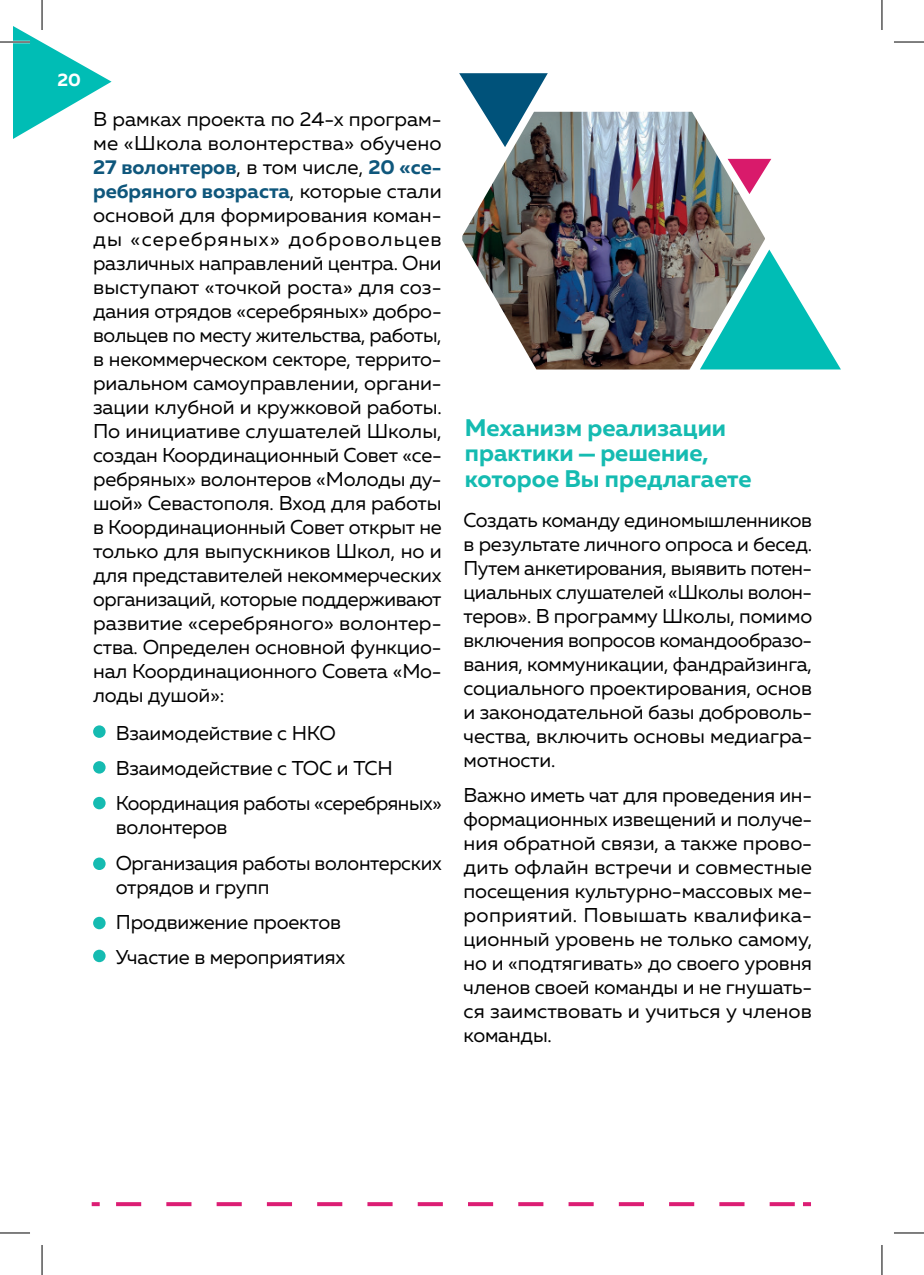
<style>
.page{position:relative;width:924px;height:1275px;background:#fff}
.page>*{position:absolute;margin:0;border:0;box-sizing:border-box;transform-origin:0 0}
.t1{font:700 24px/25.4px "Muller";color:#15bbb1}
.t2{font:20px/24px "Muller";letter-spacing:-.01em;color:#000;text-align:justify}
.t3{font:700 18px "Muller";color:#fff}
.s1{font-weight:700;color:#0f577c}
</style>
<div class="page">
<svg style="left:14px;top:26px;width:97px;height:113px"></svg>
<svg style="left:92px;top:1202px;width:8px;height:4px"></svg>
<svg style="left:116px;top:1202px;width:678px;height:4px"></svg>
<svg style="left:803px;top:1202px;width:7px;height:4px"></svg>
<svg style="left:764px;top:159px;width:7px;height:12px"></svg>
<svg style="left:764px;top:249px;width:76px;height:120px"></svg>
<svg style="left:459px;top:73px;width:88px;height:39px"></svg>
<img style="left:462px;top:112px;width:302px;height:257px">
<div style="left:93px;top:725px;width:12px;height:13px;background:#15bbb1;border-radius:50%"></div>
<div style="left:93px;top:761px;width:12px;height:12px;background:#15bbb1;border-radius:50%"></div>
<div style="left:93px;top:797px;width:12px;height:12px;background:#15bbb1;border-radius:50%"></div>
<div style="left:93px;top:857px;width:12px;height:13px;background:#15bbb1;border-radius:50%"></div>
<div style="left:93px;top:916px;width:12px;height:13px;background:#15bbb1;border-radius:50%"></div>
<div style="left:93px;top:949px;width:12px;height:13px;background:#15bbb1;border-radius:50%"></div>
<hr style="left:0;top:41px;width:30px;height:2px;background:#fff">
<hr style="left:41px;top:0;width:2px;height:30px;background:#fff">
<hr style="left:0;top:42px;width:30px;height:1px;background:#000">
<hr style="left:893px;top:42px;width:30px;height:1px;background:#000">
<hr style="left:0;top:1232px;width:30px;height:1px;background:#000">
<hr style="left:893px;top:1232px;width:30px;height:1px;background:#000">
<hr style="left:42px;top:0;width:1px;height:30px;background:#000">
<hr style="left:42px;top:1245px;width:1px;height:30px;background:#000">
<hr style="left:881px;top:0;width:1px;height:30px;background:#000">
<hr style="left:881px;top:1245px;width:1px;height:30px;background:#000">
<p class="t3" style="left:57px;top:69px;width:25px">20</p>
<p class="t2" style="left:93px;top:106px;width:350px">В рамках проекта по 24‑х програм&shy;ме «Школа волонтерства» обучено <span class="s1">27 волонтеров</span>, в том числе, <span class="s1">20 «се&shy;ребряного возраста</span>, которые стали основой для формирования коман&shy;ды «серебряных» добровольцев различных направлений центра. Они выступают «точкой роста» для соз&shy;дания отрядов «серебряных» добро&shy;вольцев по месту жительства, работы, в некоммерческом секторе, террито&shy;риальном самоуправлении, органи&shy;зации клубной и кружковой работы.<br>По инициативе слушателей Школы, создан Координационный Совет «се&shy;ребряных» волонтеров «Молоды ду&shy;шой» Севастополя. Вход для работы в Координационный Совет открыт не только для выпускников Школ, но и для представителей некоммерческих организаций, которые поддерживают развитие «серебряного» волонтер&shy;ства. Определен основной функцио&shy;нал Координационного Совета «Мо&shy;лоды душой»:</p>
<p class="t2" style="left:116px;top:720px;width:221px">Взаимодействие с НКО</p>
<p class="t2" style="left:116px;top:755px;width:278px">Взаимодействие с ТОС и ТСН</p>
<p class="t2" style="left:116px;top:791px;width:327px">Координация работы «серебряных» волонтеров</p>
<p class="t2" style="left:116px;top:850px;width:327px">Организация работы волонтерских отрядов и групп</p>
<p class="t2" style="left:116px;top:909px;width:226px">Продвижение проектов</p>
<p class="t2" style="left:116px;top:945px;width:231px">Участие в мероприятиях</p>
<p class="t1" style="left:465px;top:414px;width:288px">Механизм реализации практики — решение, которое Вы предлагаете</p>
<p class="t2" style="left:463px;top:508px;width:350px">Создать команду единомышленников в результате личного опроса и бесед.<br>Путем анкетирования, выявить потен&shy;циальных слушателей «Школы волон&shy;теров». В программу Школы, помимо включения вопросов командообразо&shy;вания, коммуникации, фандрайзинга, социального проектирования, основ и законодательной базы доброволь&shy;чества, включить основы медиагра&shy;мотности.</p>
<p class="t2" style="left:463px;top:783px;width:350px">Важно иметь чат для проведения ин&shy;формационных извещений и получе&shy;ния обратной связи, а также прово&shy;дить офлайн встречи и совместные посещения культурно-массовых ме&shy;роприятий. Повышать квалифика&shy;ционный уровень не только самому, но и «подтягивать» до своего уровня членов своей команды и не гнушать&shy;ся заимствовать и учиться у членов команды.</p>
</div>
